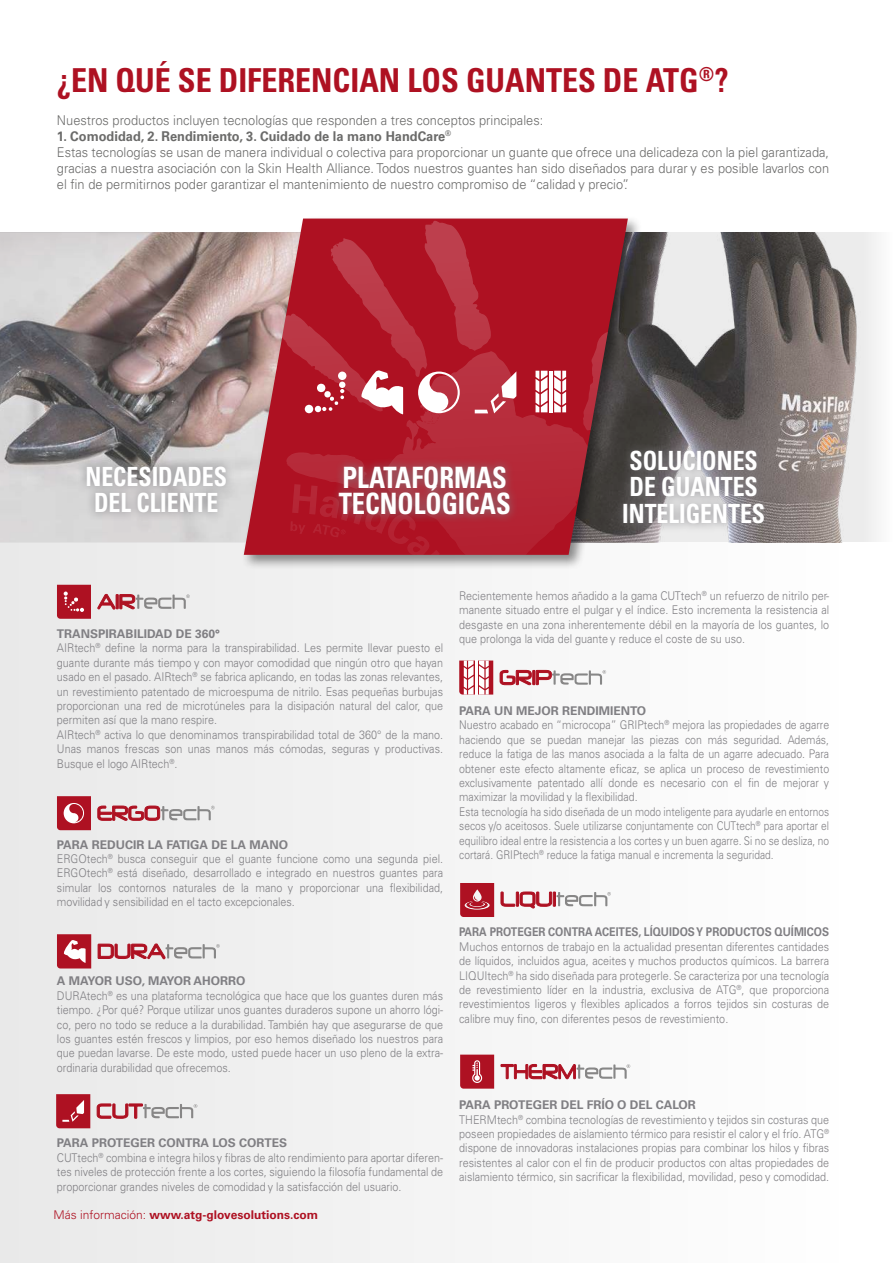
<style>
.page{position:relative;width:893px;height:1263px;background:#fff}
.page>*{position:absolute;margin:0;border:0;box-sizing:border-box;transform-origin:0 0}
.t1{font:700 condensed 33px "Univers LT Pro";color:#ae1122}
.t2{font:700 condensed 29.4px/26.4px "Univers LT Pro";color:#fff;scale:.9 1}
.t3{font:700 condensed 26.4px/26.4px "Univers LT Pro";color:#fff;text-align:center;scale:.9 1}
.t4{font:300 13.5px/16.2px "Univers LT Pro 45";color:#6b6b6a;text-align:justify;scale:.95 1}
.t5{font:700 13.5px "Univers LT Pro 65";color:#6b6b6a;scale:.95 1}
.t6{font:300 12px/14.4px "Univers LT Pro 45";color:#807f83;text-align:justify;scale:.9 1}
.t7{font:300 12px/14.4px "Univers LT Pro 45";color:#807f83;scale:.88 1}
.t8{font:700 12px "Univers LT Pro 65";color:#807f83}
.t9{font:700 12px "Univers LT Pro 65";color:#807f83;scale:.88 1}
.t10{font:700 12px "Univers LT Pro 65";color:#ae1122}
.s1{font-family:"Univers LT Pro 45";font-weight:300}
</style>
<div class="page">
<div style="left:496px;top:232px;width:397px;height:310px;background:#f4f4f4"></div>
<img style="left:643px;top:232px;width:218px;height:310px">
<div style="left:0;top:542px;width:839px;height:721px;background:#f4f4f4"></div>
<img style="left:0;top:232px;width:241px;height:310px">
<div style="left:78px;top:457px;width:157px;height:65px;background:#807f83;opacity:.89"></div>
<div style="left:614px;top:441px;width:159px;height:91px;background:#807f83;opacity:.89"></div>
<div style="left:241px;top:215px;width:402px;height:355px;background:#000;opacity:.45"></div>
<svg style="left:244px;top:219px;width:384px;height:336px;background:#be8183"></svg>
<svg style="left:276px;top:221px;width:352px;height:334px;background:#ab2d3b"></svg>
<hr style="left:549px;top:371px;width:4px;height:41px;background:#fff">
<svg style="left:57px;top:585px;width:34px;height:34px"></svg>
<svg style="left:98px;top:594px;width:92px;height:15px"></svg>
<svg style="left:57px;top:796px;width:34px;height:34px"></svg>
<svg style="left:98px;top:806px;width:117px;height:14px"></svg>
<svg style="left:57px;top:934px;width:34px;height:34px"></svg>
<svg style="left:98px;top:944px;width:122px;height:15px"></svg>
<svg style="left:56px;top:1094px;width:34px;height:34px"></svg>
<svg style="left:97px;top:1104px;width:100px;height:14px"></svg>
<svg style="left:459px;top:660px;width:34px;height:34px"></svg>
<hr style="left:475px;top:660px;width:3px;height:34px;background:#fff">
<svg style="left:500px;top:670px;width:106px;height:15px"></svg>
<svg style="left:460px;top:883px;width:34px;height:34px"></svg>
<svg style="left:501px;top:892px;width:110px;height:16px"></svg>
<svg style="left:460px;top:1054px;width:34px;height:35px"></svg>
<svg style="left:501px;top:1064px;width:129px;height:15px"></svg>
<h1 class="t1" style="left:57px;top:60px;width:673px">¿EN QUÉ SE DIFERENCIAN LOS GUANTES DE ATG<sup>®</sup>?</h1>
<p class="t4" style="left:57px;top:112px;width:513px">Nuestros productos incluyen tecnologías que responden a tres conceptos principales:</p>
<p class="t5" style="left:57px;top:128px;width:416px">1. Comodidad, 2. Rendimiento, 3. Cuidado de la mano HandCare<sup>®</sup></p>
<p class="t4" style="left:57px;top:144px;width:814px">Estas tecnologías se usan de manera individual o colectiva para proporcionar un guante que ofrece una delicadeza con la piel garantizada, gracias a nuestra asociación con la Skin Health Alliance. Todos nuestros guantes han sido diseñados para durar y es posible lavarlos con el fin de permitirnos poder garantizar el mantenimiento de nuestro compromiso de “calidad y precio”.</p>
<h3 class="t3" style="left:85px;top:463px;width:159px">NECESIDADES<br>DEL CLIENTE</h3>
<h2 class="t2" style="left:339px;top:464px;width:193px">PLATAFORMAS<br>TECNOLÓGICAS</h2>
<h3 class="t3" style="left:622px;top:447px;width:160px;text-align:left">SOLUCIONES<br>DE GUANTES<br>INTELIGENTES</h3>
<p class="t8" style="left:57px;top:627px;width:165px">TRANSPIRABILIDAD DE 360°</p>
<p class="t6" style="left:57px;top:641px;width:431px;text-align:left">AIRtech<sup>®</sup> define la norma para la transpirabilidad. Les permite llevar puesto el guante durante más tiempo y con mayor comodidad que ningún otro que hayan usado en el pasado. AIRtech<sup>®</sup> se fabrica aplicando, en todas las zonas relevantes, un revestimiento patentado de microespuma de nitrilo. Esas pequeñas burbujas proporcionan una red de microtúneles para la disipación natural del calor, que permiten así que la mano respire.<br>AIRtech<sup>®</sup> activa lo que denominamos transpirabilidad total de 360° de la mano.<br>Unas manos frescas son unas manos más cómodas, seguras y productivas.<br>Busque el logo AIRtech<sup>®</sup>.</p>
<p class="t8" style="left:57px;top:837px;width:233px">PARA REDUCIR LA FATIGA DE LA MANO</p>
<p class="t6" style="left:57px;top:851px;width:431px">ERGOtech<sup>®</sup> busca conseguir que el guante funcione como una segunda piel.<br>ERGOtech<sup>®</sup> está diseñado, desarrollado e integrado en nuestros guantes para simular los contornos naturales de la mano y proporcionar una flexibilidad, movilidad y sensibilidad en el tacto excepcionales.</p>
<p class="t8" style="left:57px;top:974px;width:190px">A MAYOR USO, MAYOR AHORRO</p>
<p class="t6" style="left:57px;top:988px;width:430px">DURAtech<sup>®</sup> es una plataforma tecnológica que hace que los guantes duren más tiempo. ¿Por qué? Porque utilizar unos guantes duraderos supone un ahorro lógi&shy;co, pero no todo se reduce a la durabilidad. También hay que asegurarse de que los guantes estén frescos y limpios, por eso hemos diseñado los nuestros para que puedan lavarse. De este modo, usted puede hacer un uso pleno de la extra&shy;ordinaria durabilidad que ofrecemos.</p>
<p class="t8" style="left:57px;top:1136px;width:232px">PARA PROTEGER CONTRA LOS CORTES</p>
<p class="t6" style="left:57px;top:1150px;width:430px">CUTtech<sup>®</sup> combina e integra hilos y fibras de alto rendimiento para aportar diferen&shy;tes niveles de protección frente a los cortes, siguiendo la filosofía fundamental de proporcionar grandes niveles de comodidad y la satisfacción del usuario.</p>
<p class="t10" style="left:54px;top:1208px;width:266px"><span class="s1">Más información:</span> www.atg-glovesolutions.com</p>
<p class="t6" style="left:459px;top:588px;width:413px">Recientemente hemos añadido a la gama CUTtech<sup>®</sup> un refuerzo de nitrilo per&shy;manente situado entre el pulgar y el índice. Esto incrementa la resistencia al desgaste en una zona inherentemente débil en la mayoría de los guantes, lo que prolonga la vida del guante y reduce el coste de su uso.</p>
<p class="t8" style="left:459px;top:703px;width:189px">PARA UN MEJOR RENDIMIENTO</p>
<p class="t7" style="left:459px;top:718px;width:422px">Nuestro acabado en “microcopa” GRIPtech<sup>®</sup> mejora las propiedades de agarre haciendo que se puedan manejar las piezas con más seguridad. Además, reduce la fatiga de las manos asociada a la falta de un agarre adecuado. Para obtener este efecto altamente eficaz, se aplica un proceso de revestimiento exclusivamente patentado allí donde es necesario con el fin de mejorar y maximizar la movilidad y la flexibilidad.<br>Esta tecnología ha sido diseñada de un modo inteligente para ayudarle en entornos secos y/o aceitosos. Suele utilizarse conjuntamente con CUTtech<sup>®</sup> para aportar el equilibro ideal entre la resistencia a los cortes y un buen agarre. Si no se desliza, no cortará. GRIPtech<sup>®</sup> reduce la fatiga manual e incrementa la seguridad.</p>
<p class="t9" style="left:459px;top:925px;width:422px">PARA PROTEGER CONTRA ACEITES, LÍQUIDOS Y PRODUCTOS QUÍMICOS</p>
<p class="t6" style="left:459px;top:939px;width:413px">Muchos entornos de trabajo en la actualidad presentan diferentes cantidades de líquidos, incluidos agua, aceites y muchos productos químicos. La barrera LIQUItech<sup>®</sup> ha sido diseñada para protegerle. Se caracteriza por una tecnología de revestimiento líder en la industria, exclusiva de ATG<sup>®</sup>, que proporciona revestimientos ligeros y flexibles aplicados a forros tejidos sin costuras de calibre muy fino, con diferentes pesos de revestimiento.</p>
<p class="t8" style="left:459px;top:1098px;width:238px">PARA PROTEGER DEL FRÍO O DEL CALOR</p>
<p class="t6" style="left:459px;top:1112px;width:413px">THERMtech<sup>®</sup> combina tecnologías de revestimiento y tejidos sin costuras que poseen propiedades de aislamiento térmico para resistir el calor y el frío. ATG<sup>® </sup>dispone de innovadoras instalaciones propias para combinar los hilos y fibras resistentes al calor con el fin de producir productos con altas propiedades de aislamiento térmico, sin sacrificar la flexibilidad, movilidad, peso y comodidad.</p>
</div>
